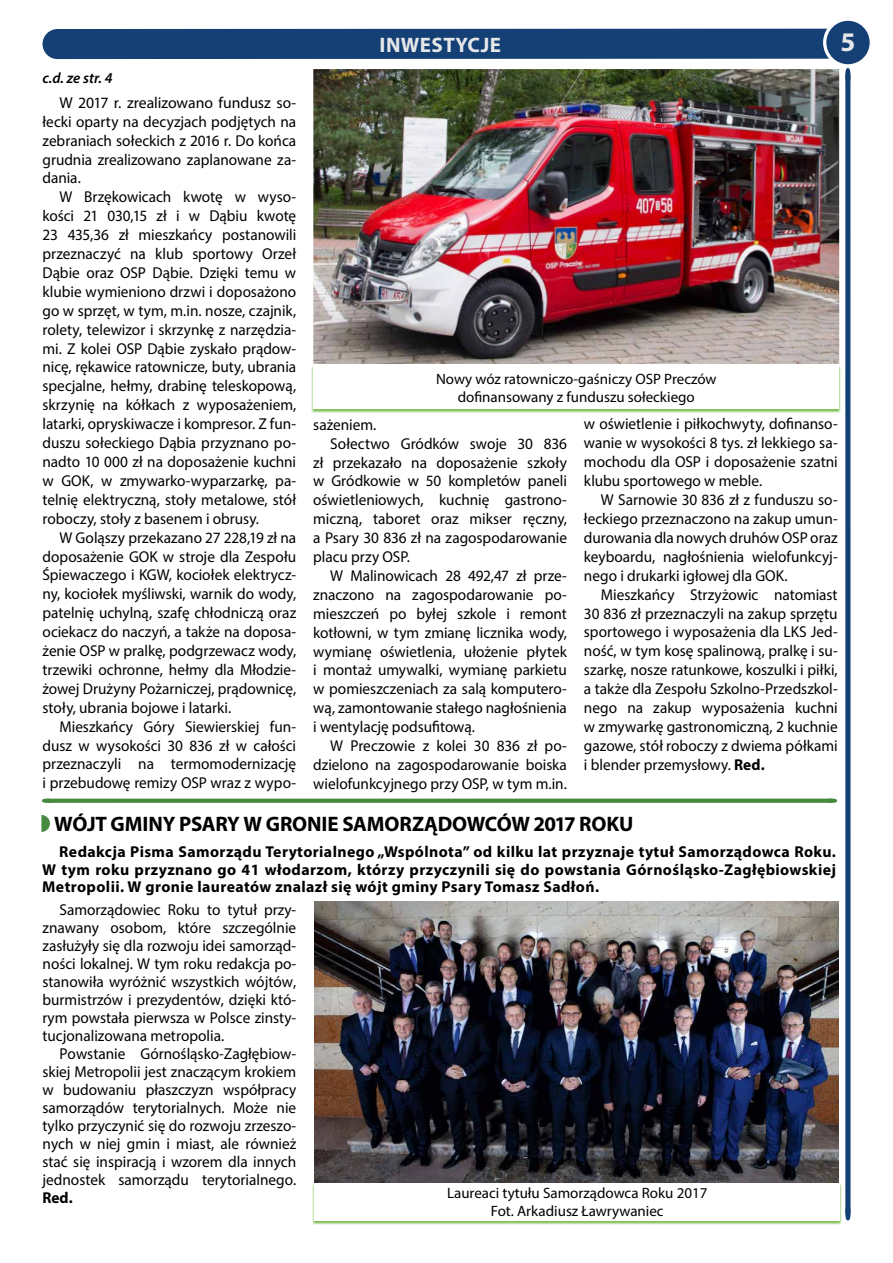
<style>
.page{position:relative;width:893px;height:1263px;background:#fff}
.page>*{position:absolute;margin:0;border:0;box-sizing:border-box;transform-origin:0 0}
.t1{font:700 27px "Myriad Pro";color:#e6e7e8}
.t2{font:700 21px "Myriad Pro";letter-spacing:-.01em;color:#000}
.t3{font:700 21px "Myriad Pro";letter-spacing:.02em;color:#e6e7e8}
.t4{font:15.75px/18.9px "Myriad Pro";color:#000;text-align:justify}
.t5{font:700 15.75px/17.2px "Myriad Pro";letter-spacing:.025em;color:#000;text-align:justify}
.t6{font:15px/18px "Myriad Pro";color:#000;text-align:center}
.t7{font:italic 600 15px "Myriad Pro";color:#000}
.s1{font-weight:700}
</style>
<div class="page">
<div style="left:61px;top:29px;width:768px;height:30px;background:#144075"></div>
<div style="left:43px;top:29px;width:29px;height:30px;background:#144075;border-radius:50%"></div>
<div style="left:823px;top:18px;width:50px;height:49px;border:7px solid #fff;border-radius:50%"></div>
<div style="left:826px;top:21px;width:44px;height:43px;background:#144075;border-radius:50%"></div>
<svg style="left:845px;top:68px;width:5px;height:1152px;background:#234e7f"></svg>
<img style="left:313px;top:69px;width:526px;height:295px">
<img style="left:314px;top:902px;width:524px;height:280px">
<svg style="left:41px;top:815px;width:9px;height:17px"></svg>
<svg style="left:42px;top:798px;width:795px;height:5px;background:#629b5d"></svg>
<div style="left:311px;top:365px;width:530px;height:48px;background:#56aa1e;opacity:.75"></div>
<div style="left:313px;top:365px;width:526px;height:44px;background:#fff"></div>
<div style="left:312px;top:1183px;width:530px;height:41px;background:#56aa1e;opacity:.75"></div>
<div style="left:314px;top:1182px;width:526px;height:38px;background:#fff"></div>
<p class="t7" style="left:43px;top:69px;width:72px">c.d. ze str. 4</p>
<p class="t4" style="left:43px;top:93px;width:255px;text-indent:17px">W 2017 r. zrealizowano fundusz so&shy;łecki oparty na decyzjach podjętych na zebraniach sołeckich z 2016 r. Do końca grudnia zrealizowano zaplanowane za&shy;dania.</p>
<p class="t4" style="left:43px;top:187px;width:255px;text-indent:17px">W Brzękowicach kwotę w wyso&shy;kości 21 030,15 zł i w Dąbiu kwotę 23 435,36 zł mieszkańcy postanowili przeznaczyć na klub sportowy Orzeł Dąbie oraz OSP Dąbie. Dzięki temu w klubie wymieniono drzwi i doposażono go w sprzęt, w tym, m.in. nosze, czajnik, rolety, telewizor i skrzynkę z narzędzia&shy;mi. Z kolei OSP Dąbie zyskało prądow&shy;nicę, rękawice ratownicze, buty, ubrania specjalne, hełmy, drabinę teleskopową, skrzynię na kółkach z wyposażeniem, latarki, opryskiwacze i kompresor. Z fun&shy;duszu sołeckiego Dąbia przyznano po&shy;nadto 10 000 zł na doposażenie kuchni w GOK, w zmywarko-wyparzarkę, pa&shy;telnię elektryczną, stoły metalowe, stół roboczy, stoły z basenem i obrusy.</p>
<p class="t4" style="left:43px;top:528px;width:255px;text-indent:17px">W Goląszy przekazano 27 228,19 zł na doposażenie GOK w stroje dla Zespołu Śpiewaczego i KGW, kociołek elektrycz&shy;ny, kociołek myśliwski, warnik do wody, patelnię uchylną, szafę chłodniczą oraz ociekacz do naczyń, a także na doposa&shy;żenie OSP w pralkę, podgrzewacz wody, trzewiki ochronne, hełmy dla Młodzie&shy;żowej Drużyny Pożarniczej, prądownicę, stoły, ubrania bojowe i latarki.</p>
<p class="t4" style="left:43px;top:717px;width:255px;text-indent:17px">Mieszkańcy Góry Siewierskiej fun&shy;dusz w wysokości 30 836 zł w całości przeznaczyli na termomodernizację i przebudowę remizy OSP wraz z wypo-</p>
<h2 class="t3" style="left:380px;top:31px;width:123px">INWESTYCJE</h2>
<h1 class="t1" style="left:840px;top:25px;width:16px">5</h1>
<p class="t6" style="left:436px;top:369px;width:282px">Nowy wóz ratowniczo-gaśniczy OSP Preczów dofinansowany z funduszu sołeckiego</p>
<p class="t4" style="left:313px;top:415px;width:65px">sażeniem.</p>
<p class="t4" style="left:330px;top:434px;width:238px">Sołectwo Gródków swoje 30 836</p>
<p class="t4" style="left:313px;top:452px;width:255px">zł przekazało na doposażenie szkoły</p>
<p class="t4" style="left:313px;top:471px;width:255px">w Gródkowie w 50 kompletów paneli</p>
<p class="t4" style="left:313px;top:490px;width:255px">oświetleniowych, kuchnię gastrono-</p>
<p class="t4" style="left:313px;top:509px;width:255px">miczną, taboret oraz mikser ręczny,</p>
<p class="t4" style="left:313px;top:528px;width:255px">a Psary 30 836 zł na zagospodarowanie</p>
<p class="t4" style="left:313px;top:547px;width:98px">placu przy OSP.</p>
<p class="t4" style="left:330px;top:566px;width:238px">W Malinowicach 28 492,47 zł prze-</p>
<p class="t4" style="left:313px;top:585px;width:255px">znaczono na zagospodarowanie po-</p>
<p class="t4" style="left:313px;top:604px;width:255px">mieszczeń po byłej szkole i remont</p>
<p class="t4" style="left:313px;top:623px;width:255px">kotłowni, w tym zmianę licznika wody,</p>
<p class="t4" style="left:313px;top:641px;width:255px">wymianę oświetlenia, ułożenie płytek</p>
<p class="t4" style="left:313px;top:660px;width:255px">i montaż umywalki, wymianę parkietu</p>
<p class="t4" style="left:313px;top:679px;width:255px">w pomieszczeniach za salą komputero-</p>
<p class="t4" style="left:313px;top:698px;width:255px">wą, zamontowanie stałego nagłośnienia</p>
<p class="t4" style="left:313px;top:717px;width:163px">i wentylację podsufitową.</p>
<p class="t4" style="left:330px;top:736px;width:238px">W Preczowie z kolei 30 836 zł po-</p>
<p class="t4" style="left:313px;top:755px;width:255px">dzielono na zagospodarowanie boiska</p>
<p class="t4" style="left:313px;top:774px;width:255px">wielofunkcyjnego przy OSP, w tym m.in.</p>
<p class="t4" style="left:584px;top:414px;width:255px">w oświetlenie i piłkochwyty, dofinanso&shy;wanie w wysokości 8 tys. zł lekkiego sa&shy;mochodu dla OSP i doposażenie szatni klubu sportowego w meble.</p>
<p class="t4" style="left:584px;top:490px;width:255px;text-indent:17px">W Sarnowie 30 836 zł z funduszu so&shy;łeckiego przeznaczono na zakup umun&shy;durowania dla nowych druhów OSP oraz keyboardu, nagłośnienia wielofunkcyj&shy;nego i drukarki igłowej dla GOK.</p>
<p class="t4" style="left:584px;top:585px;width:255px;text-indent:17px">Mieszkańcy Strzyżowic natomiast 30 836 zł przeznaczyli na zakup sprzętu sportowego i wyposażenia dla LKS Jed&shy;ność, w tym kosę spalinową, pralkę i su&shy;szarkę, nosze ratunkowe, koszulki i piłki, a także dla Zespołu Szkolno-Przedszkol&shy;nego na zakup wyposażenia kuchni w zmywarkę gastronomiczną, 2 kuchnie gazowe, stół roboczy z dwiema półkami i blender przemysłowy. <span class="s1">Red.</span></p>
<h2 class="t2" style="left:54px;top:810px;width:581px">WÓJT GMINY PSARY W GRONIE SAMORZĄDOWCÓW 2017 ROKU</h2>
<p class="t5" style="left:42px;top:843px;width:795px;text-indent:17px">Redakcja Pisma Samorządu Terytorialnego „Wspólnota” od kilku lat przyznaje tytuł Samorządowca Roku.<br>W tym roku przyznano go 41 włodarzom, którzy przyczynili się do powstania Górnośląsko-Zagłębiowskiej Metropolii. W gronie laureatów znalazł się wójt gminy Psary Tomasz Sadłoń.</p>
<p class="t4" style="left:43px;top:900px;width:255px;line-height:18px;text-indent:17px">Samorządowiec Roku to tytuł przy&shy;znawany osobom, które szczególnie zasłużyły się dla rozwoju idei samorząd&shy;ności lokalnej. W tym roku redakcja po&shy;stanowiła wyróżnić wszystkich wójtów, burmistrzów i prezydentów, dzięki któ&shy;rym powstała pierwsza w Polsce zinsty&shy;tucjonalizowana metropolia.</p>
<p class="t4" style="left:43px;top:1044px;width:255px;line-height:18px;text-indent:17px">Powstanie Górnośląsko-Zagłębiow&shy;skiej Metropolii jest znaczącym krokiem w budowaniu płaszczyzn współpracy samorządów terytorialnych. Może nie tylko przyczynić się do rozwoju zrzeszo&shy;nych w niej gmin i miast, ale również stać się inspiracją i wzorem dla innych jednostek samorządu terytorialnego.</p>
<p class="t5" style="left:43px;top:1188px;width:32px">Red.</p>
<p class="t6" style="left:447px;top:1184px;width:262px">Laureaci tytułu Samorządowca Roku 2017<br>Fot. Arkadiusz Ławrywaniec</p>
</div>
